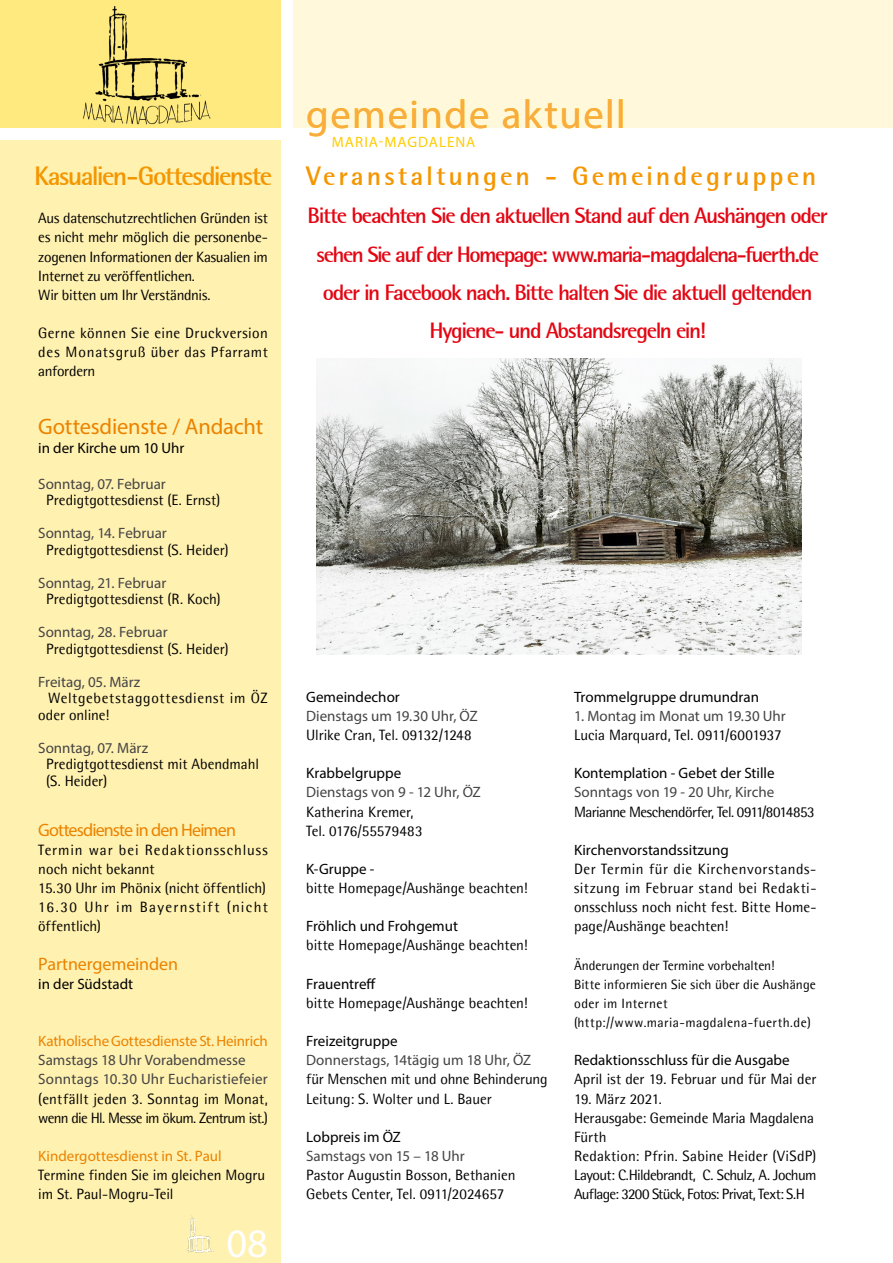
<style>
.page{position:relative;width:893px;height:1263px;background:#fff}
.page>*{position:absolute;margin:0;border:0;box-sizing:border-box;transform-origin:0 0}
.t1{font:40.5px "Myriad Pro";letter-spacing:.04em;color:#f8ac41}
.t2{font:40.5px "Myriad Pro";color:#fff}
.t3{font:700 27px "Rotis Semi Sans 55";letter-spacing:.1em;color:#f49600}
.t4{font:700 27px "Rotis Semi Sans 55";letter-spacing:-.065em;color:#f49600}
.t5{font:700 22.5px/38.2px "Rotis Semi Sans 55";letter-spacing:-.065em;color:#e30613;text-align:center}
.t6{font:22.5px "Myriad Pro";letter-spacing:-.01em;color:#eb8300}
.t7{font:18px "Myriad Pro";letter-spacing:-.04em;color:#eb8300}
.t8{font:18px "Myriad Pro";letter-spacing:-.005em;color:#eb8300}
.t9{font:15px/19.2px "Rotis Semi Sans";color:#000}
.t10{font:15px/19.2px "Myriad Pro";color:#454444}
.t11{font:15px "Myriad Pro";color:#000}
.t12{font:15px/19.2px "Rotis Semi Sans";letter-spacing:-.02em;color:#000}
.t13{font:15px/19.2px "Rotis Semi Sans";letter-spacing:.035em;color:#000}
.t14{font:15px "Myriad Pro";letter-spacing:-.005em;color:#eb8300}
.t15{font:15px/16.5px "Rotis Semi Sans";letter-spacing:.04em;color:#000}
.t16{font:15px "Rotis Semi Sans";letter-spacing:-.04em;color:#000}
.t17{font:15px "Myriad Pro";letter-spacing:.065em;color:#fc0}
.t18{font:13.5px/19.2px "Rotis Semi Sans";letter-spacing:.005em;color:#000}
</style>
<div class="page">
<div style="left:293px;top:0;width:600px;height:128px;background:#fff8da"></div>
<div style="left:0;top:0;width:281px;height:128px;background:#ffea80"></div>
<div style="left:0;top:140px;width:281px;height:1123px;background:#fff1b0"></div>
<img style="left:83px;top:6px;width:128px;height:119px">
<img style="left:186px;top:1215px;width:28px;height:38px">
<img style="left:316px;top:359px;width:485px;height:295px">
<h2 class="t4" style="left:34px;top:159px;width:240px">Kasualien - Gottesdienste</h2>
<p class="t12" style="left:38px;top:208px;width:231px">Aus datenschutzrechtlichen Gründen ist es nicht mehr möglich die personenbe&shy;zogenen Informationen der Kasualien im Internet zu veröffentlichen.<br>Wir bitten um Ihr Verständnis.</p>
<p class="t9" style="left:38px;top:323px;width:231px;text-align:justify">Gerne können Sie eine Druckversion des Monatsgruß über das Pfarramt anfordern</p>
<h3 class="t6" style="left:38px;top:412px;width:226px">Gottesdienste / Andacht</h3>
<p class="t11" style="left:38px;top:439px;width:148px">in der Kirche um 10 Uhr</p>
<p class="t10" style="left:38px;top:474px;width:129px">Sonntag, 07. Februar</p>
<p class="t9" style="left:46px;top:490px;width:176px">Predigtgottesdienst (E. Ernst)</p>
<p class="t10" style="left:38px;top:523px;width:130px">Sonntag, 14. Februar</p>
<p class="t9" style="left:46px;top:540px;width:184px">Predigtgottesdienst (S. Heider)</p>
<p class="t10" style="left:38px;top:573px;width:129px">Sonntag, 21. Februar</p>
<p class="t9" style="left:46px;top:589px;width:176px">Predigtgottesdienst (R. Koch)</p>
<p class="t10" style="left:38px;top:622px;width:131px">Sonntag, 28. Februar</p>
<p class="t9" style="left:46px;top:639px;width:184px">Predigtgottesdienst (S. Heider)</p>
<p class="t10" style="left:38px;top:672px;width:104px">Freitag, 05. März</p>
<p class="t15" style="left:38px;top:690px;width:231px;text-indent:10px">Weltgebetstaggottesdienst im ÖZ oder online!</p>
<p class="t10" style="left:38px;top:738px;width:111px">Sonntag, 07. März</p>
<p class="t9" style="left:46px;top:756px;width:214px;line-height:16.5px">Predigtgottesdienst mit Abendmahl (S. Heider)</p>
<p class="t7" style="left:38px;top:818px;width:199px">Gottesdienste in den Heimen</p>
<p class="t13" style="left:38px;top:840px;width:231px">Termin war bei Redaktionsschluss noch nicht bekannt<br>15.30 Uhr im Phönix (nicht öffentlich)<br>16.30 Uhr im Bayernstift (nicht öffentlich)</p>
<p class="t8" style="left:38px;top:952px;width:141px">Partnergemeinden</p>
<p class="t11" style="left:38px;top:974px;width:96px">in der Südstadt</p>
<p class="t14" style="left:38px;top:1032px;width:231px">Katholische Gottesdienste St. Heinrich</p>
<p class="t10" style="left:38px;top:1050px;width:231px">Samstags 18 Uhr Vorabendmesse<br>Sonntags 10.30 Uhr Eucharistiefeier</p>
<p class="t9" style="left:38px;top:1089px;width:231px">(entfällt jeden 3. Sonntag im Monat, wenn die Hl. Messe im ökum. Zentrum ist.)</p>
<p class="t14" style="left:38px;top:1147px;width:185px">Kindergottesdienst in St. Paul</p>
<p class="t9" style="left:38px;top:1165px;width:229px">Termine finden Sie im gleichen Mogru im St. Paul-Mogru-Teil</p>
<h1 class="t2" style="left:227px;top:1218px;width:43px">08</h1>
<h1 class="t1" style="left:306px;top:89px;width:321px">gemeinde aktuell</h1>
<p class="t17" style="left:332px;top:132px;width:145px">MARIA-MAGDALENA</p>
<h2 class="t3" style="left:306px;top:159px;width:512px">Veranstaltungen - Gemeindegruppen</h2>
<h3 class="t5" style="left:308px;top:196px;width:522px">Bitte beachten Sie den aktuellen Stand auf den Aushängen oder sehen Sie auf der Homepage: www.maria-magdalena-fuerth.de oder in Facebook nach. Bitte halten Sie die aktuell geltenden Hygiene- und Abstandsregeln ein!</h3>
<p class="t11" style="left:306px;top:687px;width:95px">Gemeindechor</p>
<p class="t10" style="left:306px;top:706px;width:173px">Dienstags um 19.30 Uhr, ÖZ</p>
<p class="t9" style="left:306px;top:725px;width:167px">Ulrike Cran, Tel. 09132/1248</p>
<p class="t11" style="left:306px;top:764px;width:97px">Krabbelgruppe</p>
<p class="t10" style="left:306px;top:782px;width:176px">Dienstags von 9 - 12 Uhr, ÖZ</p>
<p class="t9" style="left:306px;top:802px;width:118px">Katherina Kremer,<br>Tel. 0176/55579483</p>
<p class="t11" style="left:306px;top:860px;width:70px">K-Gruppe -</p>
<p class="t9" style="left:306px;top:878px;width:223px">bitte Homepage/Aushänge beachten!</p>
<p class="t11" style="left:306px;top:917px;width:153px">Fröhlich und Frohgemut</p>
<p class="t9" style="left:306px;top:936px;width:223px">bitte Homepage/Aushänge beachten!</p>
<p class="t11" style="left:306px;top:974px;width:71px">Frauentreff</p>
<p class="t9" style="left:306px;top:993px;width:223px">bitte Homepage/Aushänge beachten!</p>
<p class="t11" style="left:306px;top:1032px;width:93px">Freizeitgruppe</p>
<p class="t10" style="left:306px;top:1050px;width:226px">Donnerstags, 14tägig um 18 Uhr, ÖZ</p>
<p class="t9" style="left:306px;top:1070px;width:243px">für Menschen mit und ohne Behinderung<br>Leitung: S. Wolter und L. Bauer</p>
<p class="t11" style="left:306px;top:1127px;width:96px">Lobpreis im ÖZ</p>
<p class="t10" style="left:306px;top:1146px;width:160px">Samstags von 15 – 18 Uhr</p>
<p class="t9" style="left:306px;top:1165px;width:211px">Pastor Augustin Bosson, Bethanien<br>Gebets Center, Tel. 0911/2024657</p>
<p class="t11" style="left:574px;top:687px;width:186px">Trommelgruppe drumundran</p>
<p class="t10" style="left:574px;top:706px;width:213px">1. Montag im Monat um 19.30 Uhr</p>
<p class="t9" style="left:574px;top:725px;width:209px">Lucia Marquard, Tel. 0911/6001937</p>
<p class="t11" style="left:574px;top:764px;width:202px">Kontemplation - Gebet der Stille</p>
<p class="t10" style="left:574px;top:782px;width:202px">Sonntags von 19 - 20 Uhr, Kirche</p>
<p class="t16" style="left:574px;top:802px;width:242px">Marianne Meschendörfer, Tel. 0911/8014853</p>
<p class="t11" style="left:574px;top:840px;width:156px">Kirchenvorstandssitzung</p>
<p class="t9" style="left:574px;top:859px;width:244px;text-align:justify">Der Termin für die Kirchenvorstands&shy;sitzung im Februar stand bei Redakti&shy;onsschluss noch nicht fest. Bitte Home&shy;page/Aushänge beachten!</p>
<p class="t18" style="left:574px;top:955px;width:243px">Änderungen der Termine vorbehalten!<br>Bitte informieren Sie sich über die Aushänge oder im Internet (http://www.maria-magdalena-fuerth.de)</p>
<p class="t11" style="left:574px;top:1051px;width:217px">Redaktionsschluss für die Ausgabe</p>
<p class="t9" style="left:574px;top:1069px;width:244px">April ist der 19. Februar und für Mai der</p>
<p class="t9" style="left:574px;top:1089px;width:244px">19. März 2021.<br>Herausgabe: Gemeinde Maria Magdalena<br>Fürth<br>Redaktion: Pfrin. Sabine Heider (ViSdP)<br>Layout: C.Hildebrandt, C. Schulz, A. Jochum<br>Auflage: 3200 Stück, Fotos: Privat, Text: S.H</p>
</div>
